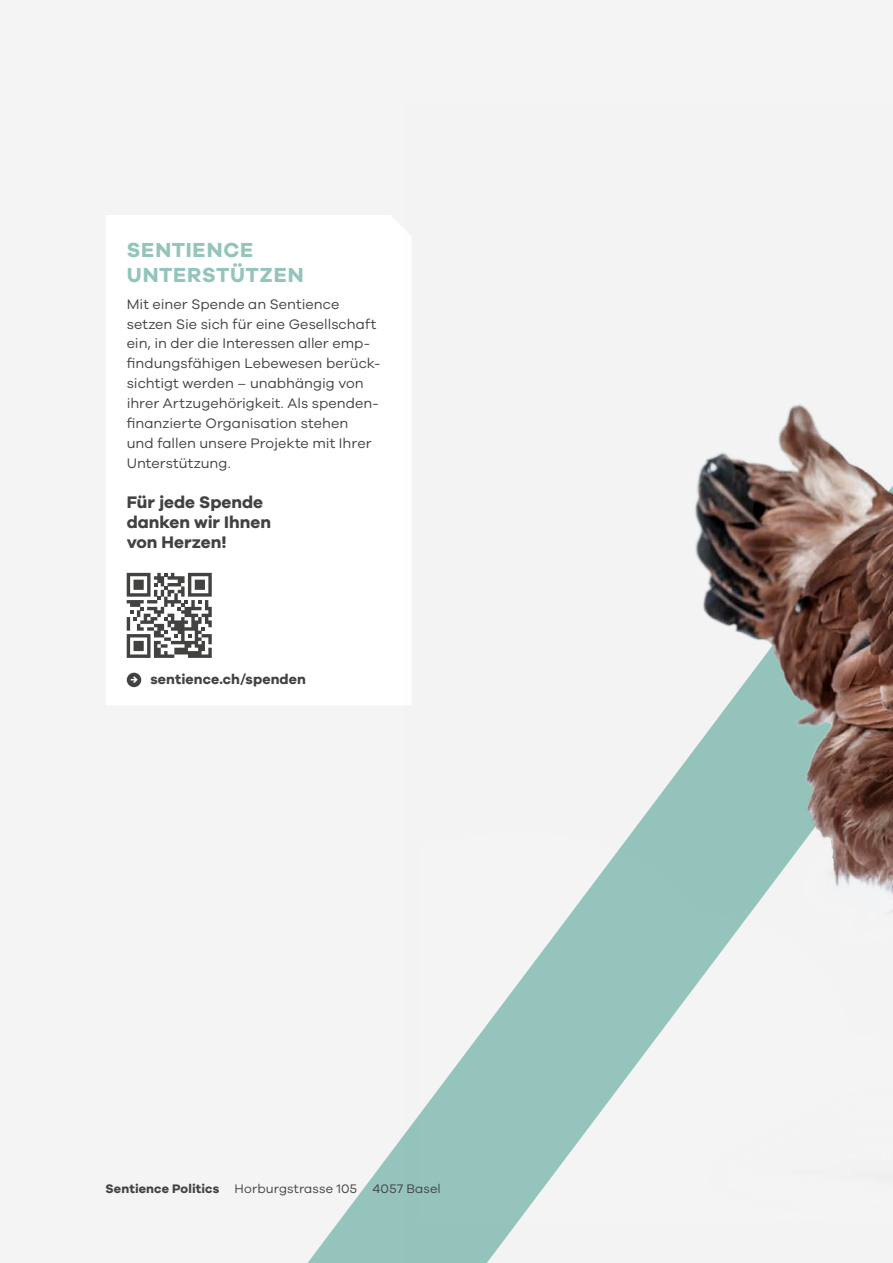
<style>
.page{position:relative;width:893px;height:1263px;background:#f4f4f4}
.page>*{position:absolute;margin:0;border:0;box-sizing:border-box;transform-origin:0 0}
.titel_textbox{font:700 21px/25.2px "Galano Grotesque";letter-spacing:.04em;color:#94c4bb}
.abschnittstitel{font:700 17.25px/19.8px "Galano Grotesque";color:#424241}
.titel_textbox-2{font:14.25px/19.8px "Galano Grotesque";color:#424241}
.grundtext{font:700 14.25px "Galano Grotesque";letter-spacing:.01em;color:#424241}
.grundtext-2{font:12.75px "Galano Grotesque";letter-spacing:.01em;color:#424241}
.grundtext-3{font:700 10.2px "Galano Grotesque";color:#fff}
.s1{font-weight:700}
</style>
<div class="page">
<svg style="left:308px;top:1135px;width:96px;height:128px"></svg>
<div style="left:106px;top:215px;width:297px;height:490px;background:#fff"></div>
<svg style="left:127px;top:573px;width:85px;height:85px"></svg>
<div style="left:127px;top:673px;width:14px;height:14px;background:#424241;border-radius:50%"></div>
<img style="left:404px;top:404px;width:489px;height:859px">
<p class="titel_textbox" style="left:127px;top:237px;width:178px">SENTIENCE<br>UNTERSTÜTZEN</p>
<p class="titel_textbox-2" style="left:127px;top:294px;width:255px">Mit einer Spende an Sentience setzen Sie sich für eine Gesellschaft ein, in der die Interessen aller emp&shy;findungsfähigen Lebewesen berück&shy;sichtigt werden – unabhängig von ihrer Artzugehörigkeit. Als spenden&shy;finanzierte Organisation stehen<br>und fallen unsere Projekte mit Ihrer Unterstützung.</p>
<p class="abschnittstitel" style="left:127px;top:492px;width:146px">Für jede Spende danken wir -Ihnen von Herzen!</p>
<p class="grundtext-3" style="left:130px;top:673px;width:9px">→</p>
<p class="grundtext" style="left:150px;top:670px;width:157px">sentience.ch/spenden</p>
<p class="grundtext-2" style="left:105px;top:1181px;width:337px"><span class="s1">Sentience Politics</span> Horburgstrasse 105 4057 Basel</p>
</div>
